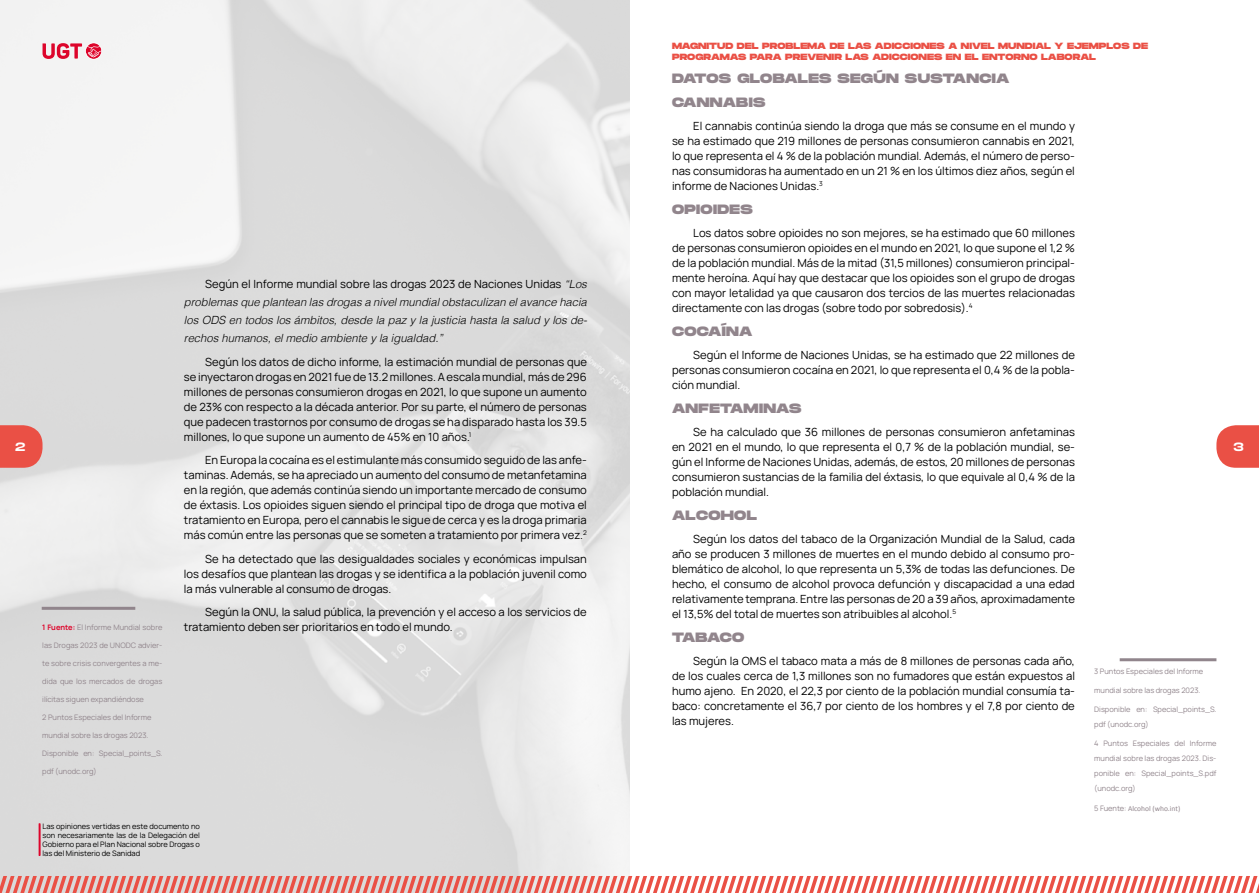
<style>
.page{position:relative;width:1259px;height:893px;background:#fff}
.page>*{position:absolute;margin:0;border:0;box-sizing:border-box;transform-origin:0 0}
.t1{font:800 13.5px/23.5px "Monument Extended";letter-spacing:.025em;color:#91858c}
.t2{font:12px "Monument Extended";color:#fff}
.t3{font:11.25px/15px "Manrope";color:#000;text-align:justify}
.t4{font:italic 300 11.25px/18px "Helvetica";color:#000;text-align:justify}
.t5{font:800 9px/10.8px "Monument Extended";color:#ea5045}
.t6{font:7.5px/15px "Manrope";color:#91858c}
.t7{font:7.5px/9px "Manrope";color:#000;text-align:justify}
.t8{font:7.5px "Calibri";color:#91858c}
.s1{font-family:"Helvetica";font-weight:300;font-style:italic}
.s2{font-weight:700;color:#dd052b}
.s3{font-family:"Manrope"}
</style>
<div class="page">
<img style="left:0;top:0;width:629px;height:876px">
<div style="left:39px;top:823px;width:1px;height:33px;border:2px solid #dd052b"></div>
<hr style="left:42px;top:607px;width:93px;height:3px;background:#91858c">
<hr style="left:1119px;top:658px;width:97px;height:3px;background:#91858c">
<svg style="left:0;top:876px;width:1259px;height:17px"></svg>
<svg style="left:43px;top:43px;width:59px;height:17px"></svg>
<svg style="left:1216px;top:425px;width:43px;height:43px;background:#ec6258"></svg>
<svg style="left:0;top:425px;width:43px;height:43px;background:#e85e54"></svg>
<p class="t5" style="left:672px;top:40px;width:477px">MAGNITUD DEL PROBLEMA DE LAS ADICCIONES A NIVEL MUNDIAL Y EJEMPLOS DE<br>PROGRAMAS PARA PREVENIR LAS ADICCIONES EN EL ENTORNO LABORAL</p>
<p class="t1" style="left:672px;top:66px;width:339px">DATOS GLOBALES SEGÚN SUSTANCIA<br>CANNABIS</p>
<p class="t3" style="left:672px;top:118px;width:404px;text-indent:21px">El cannabis continúa siendo la droga que más se consume en el mundo y se ha estimado que 219 millones de personas consumieron cannabis en 2021, lo que representa el 4 % de la población mundial. Además, el número de perso&shy;nas consumidoras ha aumentado en un 21 % en los últimos diez años, según el informe de Naciones Unidas.<sup>3</sup></p>
<p class="t1" style="left:672px;top:197px;width:82px">OPIOIDES</p>
<p class="t3" style="left:672px;top:225px;width:404px;text-indent:21px">Los datos sobre opioides no son mejores, se ha estimado que 60 millones de personas consumieron opioides en el mundo en 2021, lo que supone el 1,2 % de la población mundial. Más de la mitad (31,5 millones) consumieron principal&shy;mente heroína. Aquí hay que destacar que los opioides son el grupo de drogas con mayor letalidad ya que causaron dos tercios de las muertes relacionadas directamente con las drogas (sobre todo por sobredosis).<sup>4</sup></p>
<p class="t1" style="left:672px;top:319px;width:82px">COCAÍNA</p>
<p class="t3" style="left:672px;top:347px;width:404px;text-indent:21px">Según el Informe de Naciones Unidas, se ha estimado que 22 millones de personas consumieron cocaína en 2021, lo que representa el 0,4 % de la pobla&shy;ción mundial.</p>
<p class="t1" style="left:672px;top:396px;width:131px">ANFETAMINAS</p>
<p class="t3" style="left:672px;top:424px;width:404px;text-indent:21px">Se ha calculado que 36 millones de personas consumieron anfetaminas en 2021 en el mundo, lo que representa el 0,7 % de la población mundial, se&shy;gún el Informe de Naciones Unidas, además, de estos, 20 millones de personas consumieron sustancias de la familia del éxtasis, lo que equivale al 0,4 % de la población mundial.</p>
<p class="t1" style="left:672px;top:503px;width:86px">ALCOHOL</p>
<p class="t3" style="left:672px;top:531px;width:404px;text-indent:21px">Según los datos del tabaco de la Organización Mundial de la Salud, cada año se producen 3 millones de muertes en el mundo debido al consumo pro&shy;blemático de alcohol, lo que representa un 5,3% de todas las defunciones. De hecho, el consumo de alcohol provoca defunción y discapacidad a una edad relativamente temprana. Entre las personas de 20 a 39 años, aproximadamente el 13,5% del total de muertes son atribuibles al alcohol.<sup>5</sup></p>
<p class="t1" style="left:672px;top:625px;width:74px">TABACO</p>
<p class="t3" style="left:672px;top:653px;width:404px;text-indent:21px">Según la OMS el tabaco mata a más de 8 millones de personas cada año, de los cuales cerca de 1,3 millones son no fumadores que están expuestos al humo ajeno. En 2020, el 22,3 por ciento de la población mundial consumía ta&shy;baco: concretamente el 36,7 por ciento de los hombres y el 7,8 por ciento de las mujeres.</p>
<p class="t3" style="left:205px;top:276px;width:383px">Según el Informe mundial sobre las drogas 2023 de Naciones Unidas <span class="s1">“Los</span></p>
<p class="t4" style="left:184px;top:292px;width:405px">problemas que plantean las drogas a nivel mundial obstaculizan el avance hacia los ODS en todos los ámbitos, desde la paz y la justicia hasta la salud y los de&shy;rechos humanos, el medio ambiente y la igualdad.”</p>
<p class="t3" style="left:184px;top:353px;width:404px;text-indent:21px">Según los datos de dicho informe, la estimación mundial de personas que se inyectaron drogas en 2021 fue de 13.2 millones. A escala mundial, más de 296 millones de personas consumieron drogas en 2021, lo que supone un aumento de 23% con respecto a la década anterior. Por su parte, el número de personas que padecen trastornos por consumo de drogas se ha disparado hasta los 39.5 millones, lo que supone un aumento de 45% en 10 años.<sup>1</sup></p>
<p class="t3" style="left:184px;top:452px;width:404px;text-indent:21px">En Europa la cocaína es el estimulante más consumido seguido de las anfe&shy;taminas. Además, se ha apreciado un aumento del consumo de metanfetamina en la región, que además continúa siendo un importante mercado de consumo de éxtasis. Los opioides siguen siendo el principal tipo de droga que motiva el tratamiento en Europa, pero el cannabis le sigue de cerca y es la droga primaria más común entre las personas que se someten a tratamiento por primera vez.<sup>2</sup></p>
<p class="t3" style="left:184px;top:550px;width:404px;text-indent:21px">Se ha detectado que las desigualdades sociales y económicas impulsan los desafíos que plantean las drogas y se identifica a la población juvenil como la más vulnerable al consumo de drogas.</p>
<p class="t3" style="left:184px;top:604px;width:404px;text-indent:21px">Según la ONU, la salud pública, la prevención y el acceso a los servicios de tratamiento deben ser prioritarios en todo el mundo.</p>
<p class="t2" style="left:15px;top:438px;width:12px">2</p>
<p class="t2" style="left:1233px;top:438px;width:12px">3</p>
<p class="t6" style="left:42px;top:619px;width:122px"><span class="s2">1 Fuente:</span> El Informe Mundial sobre</p>
<p class="t6" style="left:42px;top:637px;width:122px">las Drogas 2023 de UNODC advier-</p>
<p class="t6" style="left:42px;top:655px;width:122px">te sobre crisis convergentes a me-</p>
<p class="t6" style="left:42px;top:673px;width:122px">dida que los mercados de drogas</p>
<p class="t6" style="left:42px;top:691px;width:103px">ilícitas siguen expandiéndose</p>
<p class="t6" style="left:42px;top:709px;width:111px">2 Puntos Especiales del Informe</p>
<p class="t6" style="left:42px;top:727px;width:108px">mundial sobre las drogas 2023.</p>
<p class="t6" style="left:42px;top:745px;width:122px">Disponible en: Special_points_S.</p>
<p class="t6" style="left:42px;top:763px;width:56px">pdf (unodc.org)</p>
<p class="t6" style="left:1094px;top:663px;width:110px">3 Puntos Especiales del Informe</p>
<p class="t6" style="left:1094px;top:682px;width:108px">mundial sobre las drogas 2023.</p>
<p class="t6" style="left:1094px;top:701px;width:124px">Disponible en: Special_points_S. pdf (unodc.org)</p>
<p class="t6" style="left:1094px;top:736px;width:124px;text-align:justify">4 Puntos Especiales del Informe mundial sobre las drogas 2023. Dis&shy;ponible en: Special_points_S.pdf (unodc.org)</p>
<p class="t8" style="left:1094px;top:803px;width:88px"><span class="s3">5 Fuente:</span> Alcohol (who.int)</p>
<p class="t7" style="left:43px;top:821px;width:159px">Las opiniones vertidas en este documento no son necesariamente las de la Delegación del Gobierno para el Plan Nacional sobre Drogas o las del Ministerio de Sanidad</p>
</div>
